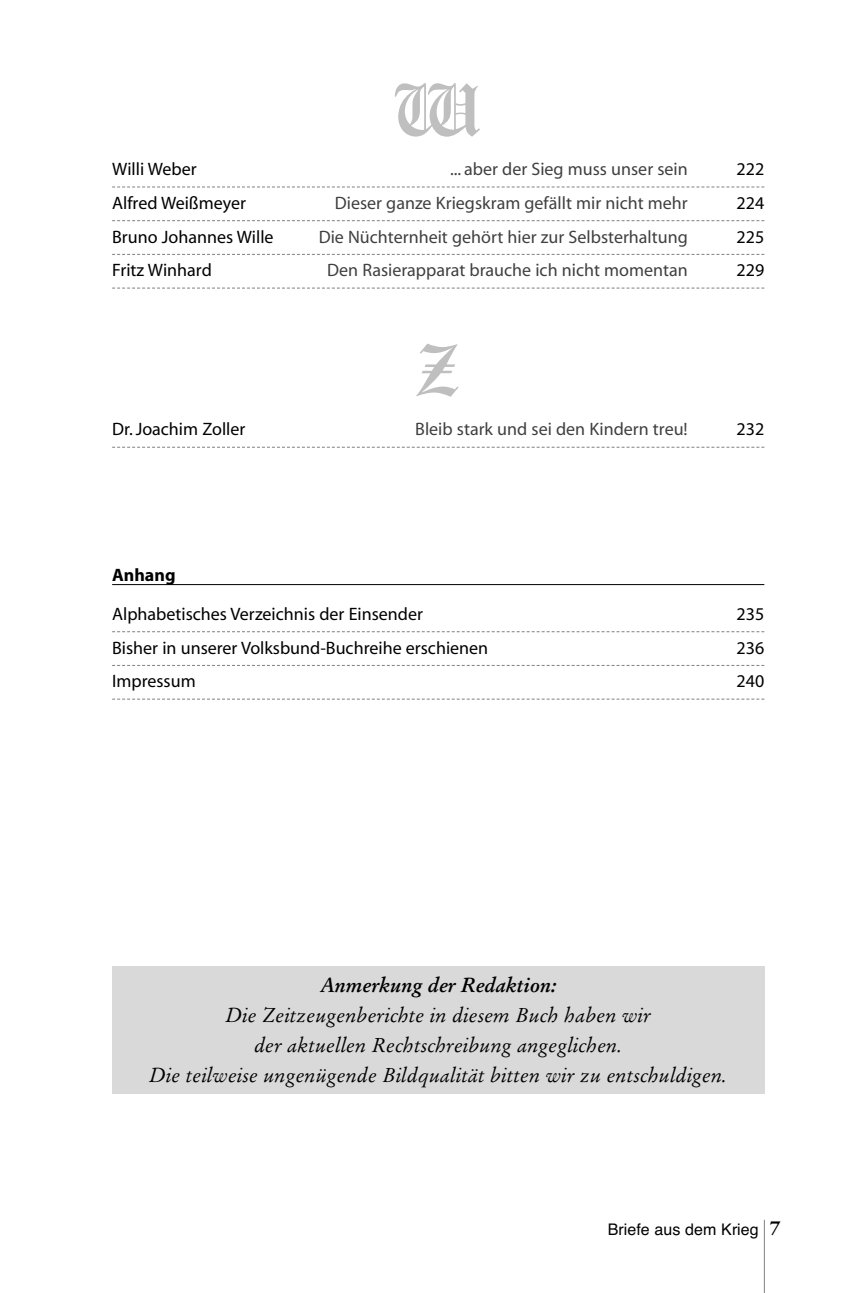
<style>
.page{position:relative;width:853px;height:1293px;background:#fff}
.page>*{position:absolute;margin:0;border:0;box-sizing:border-box;transform-origin:0 0}
.t1{font:80px "Old London";color:#bfbfbf}
.t2{font:italic 20px/30px "Stempel Garamond";color:#000;text-align:center}
.t3{font:italic 700 20px "Stempel Garamond";color:#000}
.t4{font:18px "Myriad";color:#000}
.t5{font:18px "Myriad";color:#404040}
.t6{font:700 18px "Myriad";color:#000}
.t7{font:16px "Helvetica";color:#000}
.s1{font-family:"Adobe Garamond";font-weight:700;font-size:20px}
</style>
<div class="page">
<svg style="left:112px;top:186px;width:652px;height:1px"></svg>
<svg style="left:112px;top:220px;width:652px;height:1px"></svg>
<svg style="left:112px;top:254px;width:652px;height:1px"></svg>
<svg style="left:112px;top:287px;width:652px;height:1px"></svg>
<svg style="left:112px;top:446px;width:652px;height:1px"></svg>
<hr style="left:112px;top:584px;width:652px;height:1px;background:#000">
<svg style="left:112px;top:631px;width:652px;height:1px"></svg>
<svg style="left:112px;top:698px;width:652px;height:1px"></svg>
<hr style="left:764px;top:1219px;width:1px;height:73px;background:#808080">
<div style="left:112px;top:966px;width:652px;height:127px;background:#d9d9d9"></div>
<p class="t4" style="left:112px;top:162px;width:86px">Willi Weber</p>
<h1 class="t1" style="left:395px;top:61px;width:88px">W</h1>
<p class="t5" style="left:450px;top:162px;width:239px">... aber der Sieg muss unser sein</p>
<p class="t4" style="left:736px;top:162px;width:29px">222</p>
<p class="t4" style="left:112px;top:196px;width:135px">Alfred Weißmeyer</p>
<p class="t5" style="left:335px;top:196px;width:354px">Dieser ganze Kriegskram gefällt mir nicht mehr</p>
<p class="t4" style="left:736px;top:196px;width:29px">224</p>
<p class="t4" style="left:112px;top:230px;width:163px">Bruno Johannes Wille</p>
<p class="t5" style="left:319px;top:230px;width:370px">Die Nüchternheit gehört hier zur Selbsterhaltung</p>
<p class="t4" style="left:736px;top:230px;width:29px">225</p>
<p class="t4" style="left:112px;top:263px;width:101px">Fritz Winhard</p>
<p class="t5" style="left:327px;top:263px;width:362px">Den Rasierapparat brauche ich nicht momentan</p>
<p class="t4" style="left:736px;top:263px;width:29px">229</p>
<h1 class="t1" style="left:415px;top:321px;width:47px">Z</h1>
<p class="t4" style="left:112px;top:422px;width:135px">Dr. Joachim Zoller</p>
<p class="t5" style="left:415px;top:422px;width:274px">Bleib stark und sei den Kindern treu!</p>
<p class="t4" style="left:736px;top:422px;width:29px">232</p>
<p class="t6" style="left:112px;top:567px;width:65px">Anhang</p>
<p class="t4" style="left:112px;top:607px;width:312px">Alphabetisches Verzeichnis der Einsender</p>
<p class="t4" style="left:736px;top:607px;width:29px">235</p>
<p class="t4" style="left:112px;top:640px;width:377px">Bisher in unserer Volksbund-Buchreihe erschienen</p>
<p class="t4" style="left:736px;top:640px;width:29px">236</p>
<p class="t4" style="left:112px;top:674px;width:85px">Impressum</p>
<p class="t4" style="left:736px;top:674px;width:29px">240</p>
<p class="t3" style="left:320px;top:976px;width:237px">Anmerkung der Redaktion:</p>
<p class="t2" style="left:149px;top:1001px;width:579px">Die Zeitzeugenberichte in diesem Buch haben wir<br>der aktuellen Rechtschreibung angeglichen.<br>Die teilweise ungenügende Bildqualität bitten wir zu entschuldigen.</p>
<p class="t7" style="left:608px;top:1222px;width:174px">Briefe aus dem Krieg <span class="s1">7</span></p>
</div>
